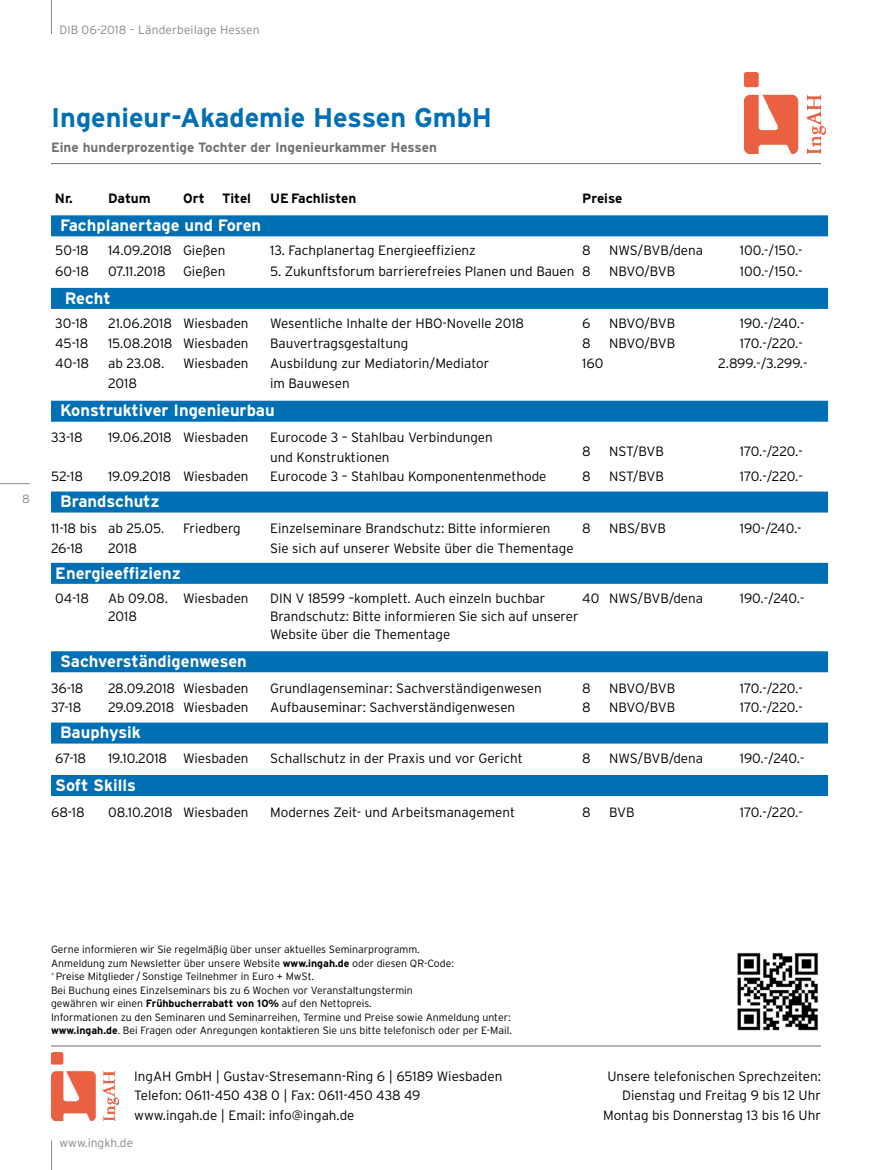
<style>
.page{position:relative;width:872px;height:1170px;background:#fff}
.page>*{position:absolute;margin:0;border:0;box-sizing:border-box;transform-origin:0 0}
.t1{font:700 27px "Interstate";color:#006fb4}
.t2{font:700 16.5px "Interstate";color:#fff}
.t3{font:300 13.5px/19.5px "Interstate";color:#000}
.t4{font:700 13.5px "Interstate";color:#707172}
.t5{font:700 13.5px "Interstate";color:#000}
.t6{font:300 12px "Interstate";letter-spacing:.01em;color:#87888a}
.t7{font:300 10.5px/13.5px "Interstate";color:#000}
.s1{font-weight:700}
</style>
<div class="page">
<hr style="left:0;top:483px;width:30px;height:1px;background:#87888a">
<svg style="left:51px;top:1140px;width:1px;height:29px"></svg>
<hr style="left:51px;top:0;width:1px;height:34px;background:#87888a">
<img style="left:51px;top:1052px;width:68px;height:68px">
<img style="left:737px;top:952px;width:81px;height:79px">
<hr style="left:51px;top:1045px;width:770px;height:1px;background:#707172">
<img style="left:744px;top:72px;width:81px;height:81px">
<hr style="left:51px;top:163px;width:770px;height:1px;background:#707172">
<div style="left:51px;top:215px;width:777px;height:21px;background:#006fb4"></div>
<div style="left:51px;top:288px;width:777px;height:21px;background:#006fb4"></div>
<div style="left:51px;top:400px;width:777px;height:21px;background:#006fb4"></div>
<div style="left:51px;top:491px;width:777px;height:21px;background:#006fb4"></div>
<div style="left:51px;top:562px;width:777px;height:21px;background:#006fb4"></div>
<div style="left:51px;top:651px;width:777px;height:21px;background:#006fb4"></div>
<div style="left:51px;top:722px;width:777px;height:21px;background:#006fb4"></div>
<div style="left:51px;top:775px;width:777px;height:21px;background:#006fb4"></div>
<p class="t6" style="left:59px;top:23px;width:202px">DIB 06-2018 – Länderbeilage Hessen</p>
<p class="t6" style="left:22px;top:492px;width:9px">8</p>
<h1 class="t1" style="left:51px;top:102px;width:442px">Ingenieur-Akademie Hessen GmbH</h1>
<p class="t4" style="left:51px;top:139px;width:387px">Eine hunderprozentige Tochter der Ingenieurkammer Hessen</p>
<p class="t5" style="left:55px;top:191px;width:19px">Nr.</p>
<p class="t5" style="left:108px;top:191px;width:44px">Datum</p>
<p class="t5" style="left:183px;top:191px;width:23px">Ort</p>
<p class="t5" style="left:222px;top:191px;width:30px">Titel</p>
<p class="t5" style="left:270px;top:191px;width:88px">UE Fachlisten</p>
<p class="t5" style="left:582px;top:191px;width:42px">Preise</p>
<p class="t2" style="left:60px;top:216px;width:203px">Fachplanertage und Foren</p>
<p class="t3" style="left:55px;top:241px;width:35px">50-18</p>
<p class="t3" style="left:108px;top:241px;width:119px">14.09.2018 Gießen</p>
<p class="t3" style="left:270px;top:241px;width:207px">13. Fachplanertag Energieeffizienz</p>
<p class="t3" style="left:582px;top:241px;width:10px">8</p>
<p class="t3" style="left:609px;top:241px;width:95px">NWS/BVB/dena</p>
<p class="t3" style="left:740px;top:241px;width:64px">100.-/150.-</p>
<p class="t3" style="left:55px;top:261px;width:35px">60-18</p>
<p class="t3" style="left:108px;top:261px;width:59px">07.11.2018</p>
<p class="t3" style="left:183px;top:261px;width:44px">Gießen</p>
<p class="t3" style="left:270px;top:261px;width:322px">5. Zukunftsforum barrierefreies Planen und Bauen 8</p>
<p class="t3" style="left:609px;top:261px;width:68px">NBVO/BVB</p>
<p class="t3" style="left:740px;top:261px;width:64px">100.-/150.-</p>
<p class="t2" style="left:65px;top:288px;width:47px">Recht</p>
<p class="t3" style="left:55px;top:313px;width:34px">30-18</p>
<p class="t3" style="left:108px;top:313px;width:142px">21.06.2018 Wiesbaden</p>
<p class="t3" style="left:270px;top:313px;width:255px">Wesentliche Inhalte der HBO-Novelle 2018</p>
<p class="t3" style="left:582px;top:313px;width:10px">6</p>
<p class="t3" style="left:609px;top:313px;width:68px">NBVO/BVB</p>
<p class="t3" style="left:740px;top:313px;width:66px">190.-/240.-</p>
<p class="t3" style="left:55px;top:333px;width:35px">45-18</p>
<p class="t3" style="left:108px;top:333px;width:142px">15.08.2018 Wiesbaden</p>
<p class="t3" style="left:270px;top:333px;width:140px">Bauvertragsgestaltung</p>
<p class="t3" style="left:582px;top:333px;width:10px">8</p>
<p class="t3" style="left:609px;top:333px;width:68px">NBVO/BVB</p>
<p class="t3" style="left:740px;top:333px;width:64px">170.-/220.-</p>
<p class="t3" style="left:55px;top:353px;width:35px">40-18</p>
<p class="t3" style="left:108px;top:353px;width:58px">ab 23.08.</p>
<p class="t3" style="left:183px;top:353px;width:67px">Wiesbaden</p>
<p class="t3" style="left:270px;top:353px;width:221px">Ausbildung zur Mediatorin/Mediator</p>
<p class="t3" style="left:582px;top:353px;width:23px">160</p>
<p class="t3" style="left:718px;top:353px;width:91px">2.899.-/3.299.-</p>
<p class="t3" style="left:108px;top:374px;width:30px">2018</p>
<p class="t3" style="left:270px;top:374px;width:81px">im Bauwesen</p>
<p class="t2" style="left:60px;top:401px;width:216px">Konstruktiver Ingenieurbau</p>
<p class="t3" style="left:51px;top:427px;width:33px">33-18</p>
<p class="t3" style="left:108px;top:427px;width:142px">19.06.2018 Wiesbaden</p>
<p class="t3" style="left:270px;top:427px;width:224px">Eurocode 3 – Stahlbau Verbindungen und Konstruktionen</p>
<p class="t3" style="left:582px;top:441px;width:10px">8</p>
<p class="t3" style="left:609px;top:441px;width:56px">NST/BVB</p>
<p class="t3" style="left:740px;top:441px;width:64px">170.-/220.-</p>
<p class="t3" style="left:51px;top:466px;width:33px">52-18</p>
<p class="t3" style="left:108px;top:466px;width:142px">19.09.2018 Wiesbaden</p>
<p class="t3" style="left:270px;top:466px;width:278px">Eurocode 3 – Stahlbau Komponentenmethode</p>
<p class="t3" style="left:582px;top:466px;width:10px">8</p>
<p class="t3" style="left:609px;top:466px;width:56px">NST/BVB</p>
<p class="t3" style="left:740px;top:466px;width:64px">170.-/220.-</p>
<p class="t2" style="left:60px;top:492px;width:101px">Brandschutz</p>
<p class="t3" style="left:51px;top:518px;width:115px">11-18 bis ab 25.05.</p>
<p class="t3" style="left:183px;top:518px;width:59px">Friedberg</p>
<p class="t3" style="left:270px;top:518px;width:282px">Einzelseminare Brandschutz: Bitte informieren</p>
<p class="t3" style="left:582px;top:518px;width:10px">8</p>
<p class="t3" style="left:609px;top:518px;width:58px">NBS/BVB</p>
<p class="t3" style="left:740px;top:518px;width:63px">190-/240.-</p>
<p class="t3" style="left:51px;top:538px;width:34px">26-18</p>
<p class="t3" style="left:108px;top:538px;width:30px">2018</p>
<p class="t3" style="left:270px;top:538px;width:305px">Sie sich auf unserer Website über die Thementage</p>
<p class="t2" style="left:55px;top:563px;width:127px">Energieeffizienz</p>
<p class="t3" style="left:55px;top:588px;width:35px">04-18</p>
<p class="t3" style="left:108px;top:588px;width:142px">Ab 09.08. Wiesbaden</p>
<p class="t3" style="left:270px;top:588px;width:277px">DIN V 18599 –komplett. Auch einzeln buchbar</p>
<p class="t3" style="left:582px;top:588px;width:122px">40 NWS/BVB/dena</p>
<p class="t3" style="left:740px;top:588px;width:66px">190.-/240.-</p>
<p class="t3" style="left:108px;top:606px;width:30px">2018</p>
<p class="t3" style="left:270px;top:607px;width:310px;line-height:18px">Brandschutz: Bitte informieren Sie sich auf unserer<br>Website über die Thementage</p>
<p class="t2" style="left:60px;top:652px;width:188px">Sachverständigenwesen</p>
<p class="t3" style="left:51px;top:678px;width:34px">36-18</p>
<p class="t3" style="left:108px;top:678px;width:142px">28.09.2018 Wiesbaden</p>
<p class="t3" style="left:270px;top:678px;width:273px">Grundlagenseminar: Sachverständigenwesen</p>
<p class="t3" style="left:582px;top:678px;width:10px">8</p>
<p class="t3" style="left:609px;top:678px;width:68px">NBVO/BVB</p>
<p class="t3" style="left:740px;top:678px;width:64px">170.-/220.-</p>
<p class="t3" style="left:51px;top:697px;width:32px">37-18</p>
<p class="t3" style="left:108px;top:697px;width:142px">29.09.2018 Wiesbaden</p>
<p class="t3" style="left:270px;top:697px;width:247px">Aufbauseminar: Sachverständigenwesen</p>
<p class="t3" style="left:582px;top:697px;width:10px">8</p>
<p class="t3" style="left:609px;top:697px;width:68px">NBVO/BVB</p>
<p class="t3" style="left:740px;top:697px;width:64px">170.-/220.-</p>
<p class="t2" style="left:60px;top:723px;width:82px">Bauphysik</p>
<p class="t3" style="left:55px;top:748px;width:32px">67-18</p>
<p class="t3" style="left:108px;top:748px;width:142px">19.10.2018 Wiesbaden</p>
<p class="t3" style="left:270px;top:748px;width:254px">Schallschutz in der Praxis und vor Gericht</p>
<p class="t3" style="left:582px;top:748px;width:10px">8</p>
<p class="t3" style="left:609px;top:748px;width:95px">NWS/BVB/dena</p>
<p class="t3" style="left:740px;top:748px;width:66px">190.-/240.-</p>
<p class="t2" style="left:55px;top:775px;width:82px">Soft Skills</p>
<p class="t3" style="left:51px;top:802px;width:35px">68-18</p>
<p class="t3" style="left:108px;top:802px;width:142px">08.10.2018 Wiesbaden</p>
<p class="t3" style="left:270px;top:802px;width:246px">Modernes Zeit- und Arbeitsmanagement</p>
<p class="t3" style="left:582px;top:802px;width:10px">8</p>
<p class="t3" style="left:609px;top:802px;width:27px">BVB</p>
<p class="t3" style="left:740px;top:802px;width:64px">170.-/220.-</p>
<p class="t7" style="left:51px;top:942px;width:462px">Gerne informieren wir Sie regelmäßig über unser aktuelles Seminarprogramm.<br>Anmeldung zum Newsletter über unsere Website <span class="s1">www.ingah.de</span> oder diesen QR-Code:<br><sup>*</sup> Preise Mitglieder /Sonstige Teilnehmer in Euro + MwSt.<br>Bei Buchung eines Einzelseminars bis zu 6 Wochen vor Veranstaltungstermin<br>gewähren wir einen <span class="s1">Frühbucherrabatt von 10%</span> auf den Nettopreis.<br>Informationen zu den Seminaren und Seminarreihen, Termine und Preise sowie Anmeldung unter: <span class="s1">www.ingah.de</span>. Bei Fragen oder Anregungen kontaktieren Sie uns bitte telefonisch oder per E-Mail.</p>
<p class="t3" style="left:134px;top:1065px;width:370px">IngAH GmbH | Gustav-Stresemann-Ring 6 | 65189 Wiesbaden</p>
<p class="t3" style="left:607px;top:1065px;width:215px">Unsere telefonischen Sprechzeiten:</p>
<p class="t3" style="left:134px;top:1085px;width:288px">Telefon: 0611-450 438 0 | Fax: 0611-450 438 49</p>
<p class="t3" style="left:622px;top:1085px;width:200px">Dienstag und Freitag 9 bis 12 Uhr</p>
<p class="t3" style="left:134px;top:1104px;width:222px">www.ingah.de | Email: info@ingah.de</p>
<p class="t3" style="left:603px;top:1104px;width:219px">Montag bis Donnerstag 13 bis 16 Uhr</p>
<p class="t6" style="left:60px;top:1135px;width:75px">www.ingkh.de</p>
</div>
